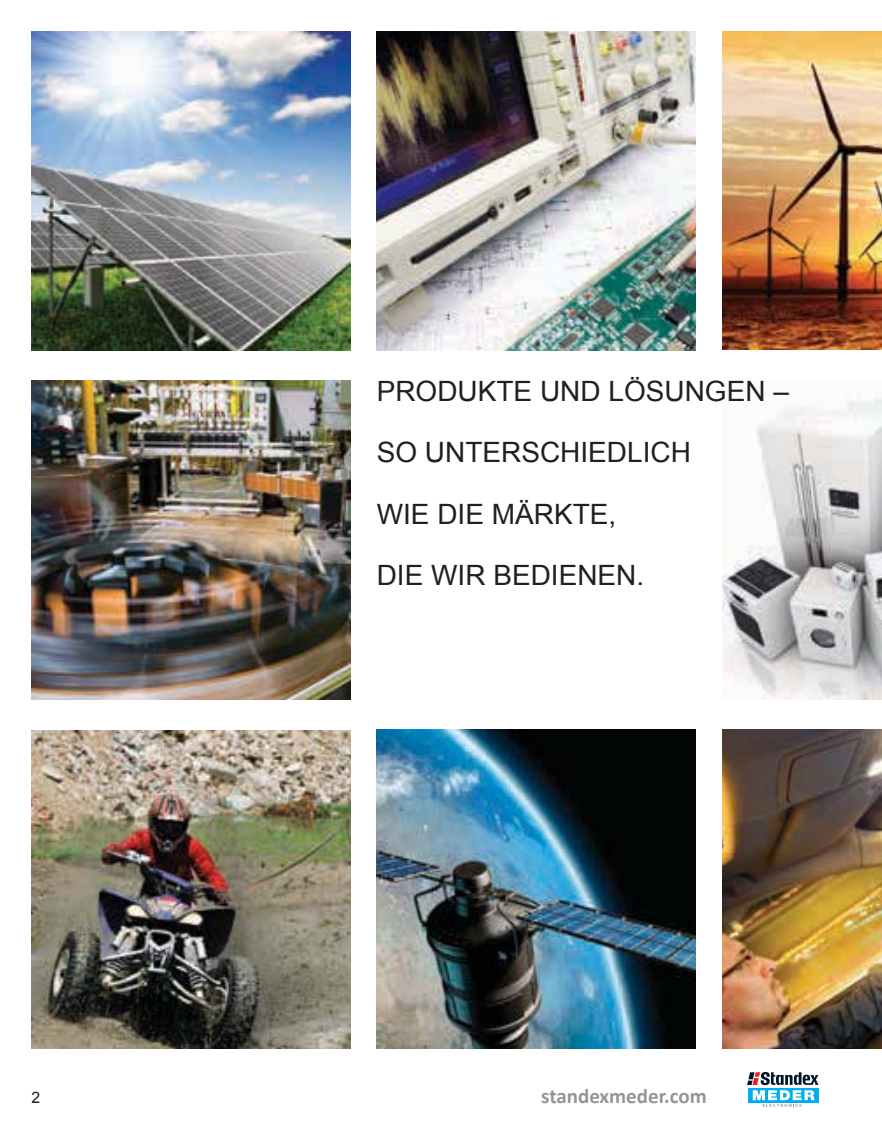
<style>
.page{position:relative;width:882px;height:1134px;background:#fff}
.page>*{position:absolute;margin:0;border:0;box-sizing:border-box;transform-origin:0 0}
.t1{font:28px/61.2px "Arial";color:#231f20}
.t2{font:700 21px "Calibri";color:#939598}
.t3{font:15.75px "Arial";color:#231f20}
</style>
<div class="page">
<svg style="left:747px;top:1072px;width:72px;height:35px"></svg>
<img style="left:32px;top:32px;width:319px;height:319px">
<img style="left:377px;top:32px;width:319px;height:319px">
<img style="left:722px;top:32px;width:160px;height:318px">
<img style="left:32px;top:381px;width:319px;height:319px">
<img style="left:722px;top:399px;width:160px;height:301px">
<img style="left:32px;top:731px;width:319px;height:317px">
<img style="left:377px;top:729px;width:319px;height:319px">
<img style="left:722px;top:729px;width:160px;height:319px">
<p class="t1" style="left:377px;top:361px;width:414px">PRODUKTE UND LÖSUNGEN –<br>SO UNTERSCHIEDLICH<br>WIE DIE MÄRKTE,<br>DIE WIR BEDIENEN.</p>
<p class="t3" style="left:32px;top:1088px;width:10px">2</p>
<p class="t2" style="left:541px;top:1083px;width:167px">standexmeder.com</p>
</div>
